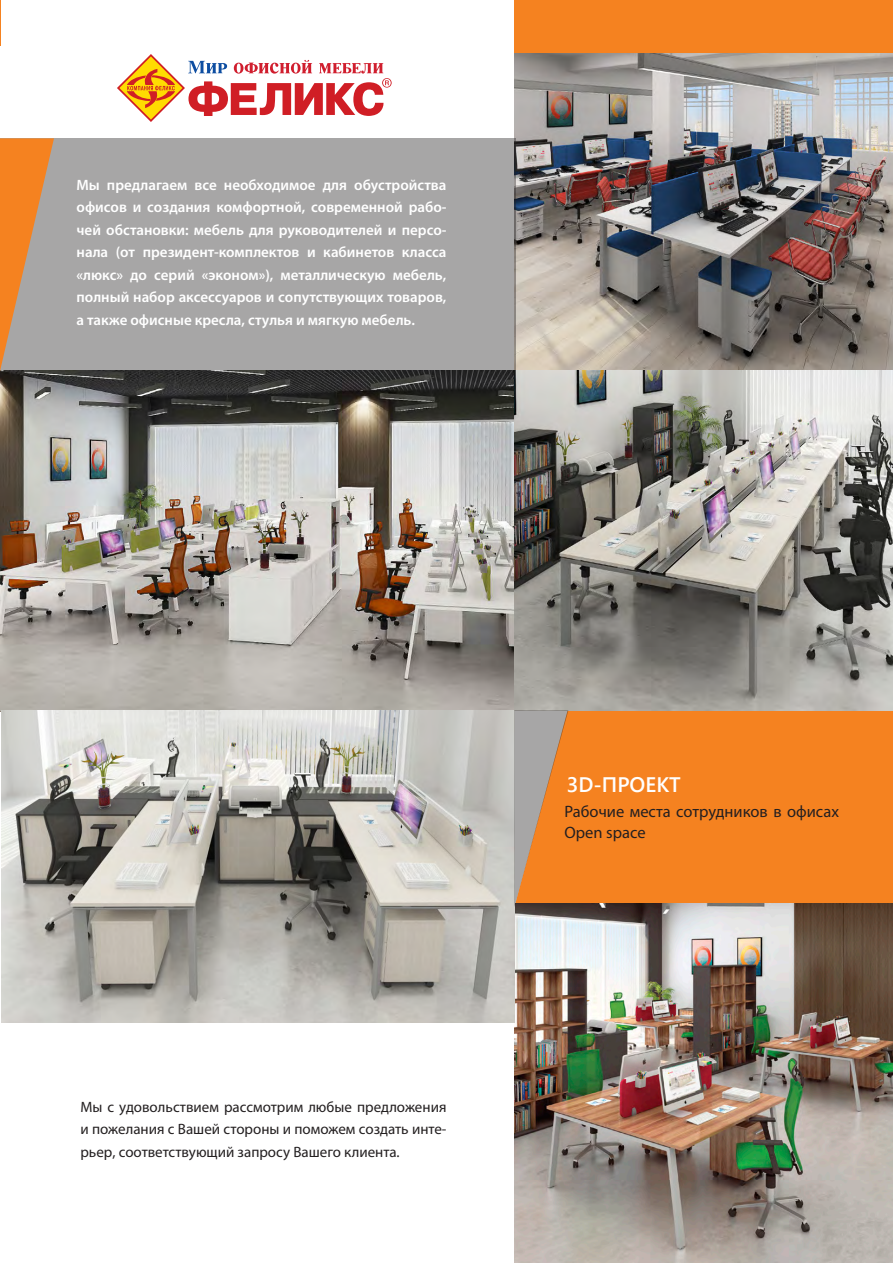
<style>
.page{position:relative;width:893px;height:1263px;background:#fff}
.page>*{position:absolute;margin:0;border:0;box-sizing:border-box;transform-origin:0 0}
.t1{font:600 21px "Segoe UI";color:#fff}
.t2{font:16.5px/21px "Myriad Pro";color:#231f20}
.t3{font:600 15px/22.5px "Myriad Pro";color:#fff;text-align:justify}
.t4{font:15px/22.5px "Myriad Pro";color:#231f20;text-align:justify}
</style>
<div class="page">
<div style="left:568px;top:710px;width:325px;height:194px;background:#f58220"></div>
<svg style="left:117px;top:54px;width:275px;height:68px"></svg>
<img style="left:514px;top:52px;width:379px;height:318px">
<div style="left:0;top:138px;width:516px;height:232px;background:#a7a6a6"></div>
<img style="left:514px;top:904px;width:379px;height:359px">
<img style="left:0;top:370px;width:514px;height:340px">
<img style="left:1px;top:710px;width:513px;height:313px">
<svg style="left:514px;top:370px;width:379px;height:340px;background:#96948e"></svg>
<hr style="left:0;top:0;width:1px;height:46px;background:#f58220">
<div style="left:514px;top:0;width:379px;height:52px;background:#f58220"></div>
<svg style="left:0;top:138px;width:54px;height:233px"></svg>
<svg style="left:514px;top:710px;width:54px;height:197px;background:#c89264"></svg>
<p class="t3" style="left:77px;top:173px;width:371px">Мы предлагаем все необходимое для обустройства офисов и создания комфортной, современной рабо&shy;чей обстановки: мебель для руководителей и персо&shy;нала (от президент-комплектов и кабинетов класса «люкс» до серий «эконом»), металлическую мебель, полный набор аксессуаров и сопутствующих товаров, а также офисные кресла, стулья и мягкую мебель.</p>
<p class="t4" style="left:80px;top:1095px;width:368px">Мы с удовольствием рассмотрим любые предложения и пожелания с Вашей стороны и поможем создать инте&shy;рьер, соответствующий запросу Вашего клиента.</p>
<p class="t1" style="left:567px;top:764px;width:115px">3D-ПРОЕКТ</p>
<p class="t2" style="left:564px;top:801px;width:276px">Рабочие места сотрудников в офисах<br>Open space</p>
</div>
